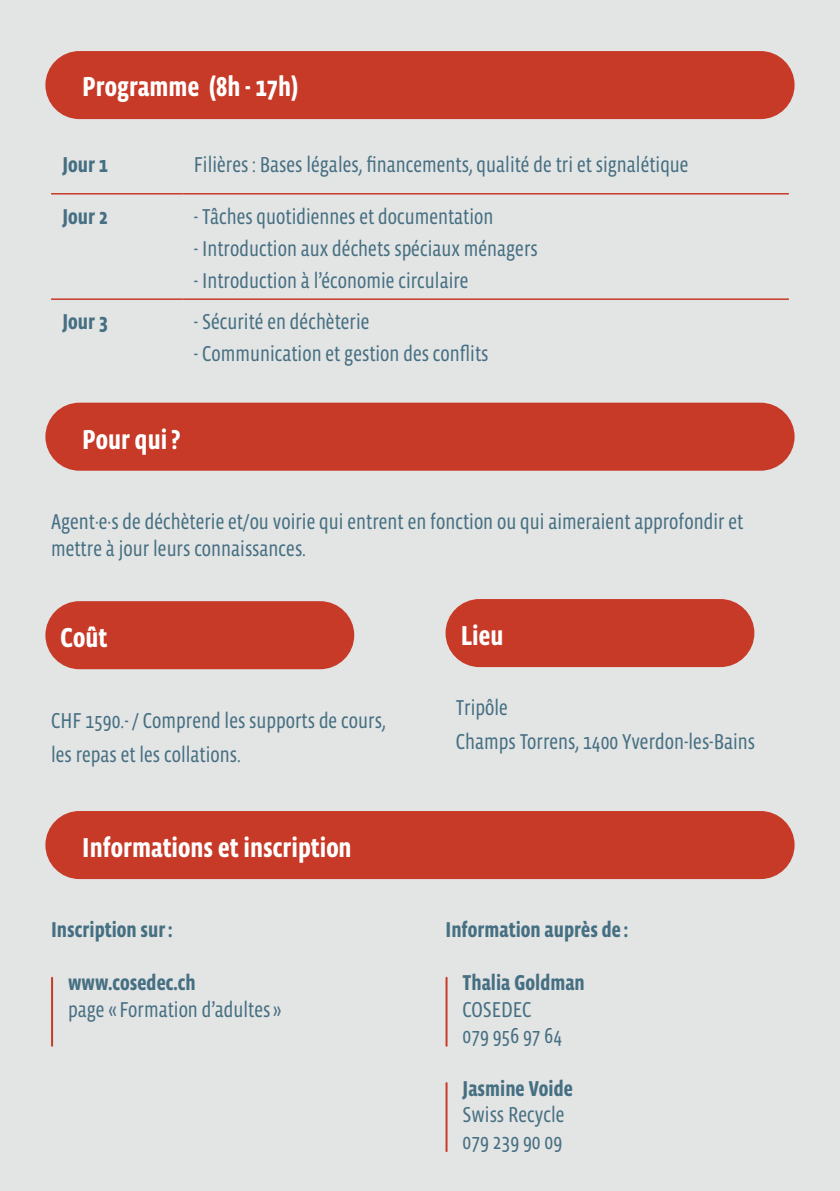
<style>
.page{position:relative;width:840px;height:1191px;background:#fff}
.page>*{position:absolute;margin:0;border:0;box-sizing:border-box;transform-origin:0 0}
.t1{font:700 28px "Vista Sans Nar OTCE";color:#fff}
.t2{font:22px/26.4px "Vista Sans Nar OTCE";color:#456f82}
.t3{font:700 22px "Vista Sans Nar OTCE";color:#456f82}
</style>
<div class="page">
<div style="left:0;top:0;width:839px;height:1191px;background:#e3e4e4"></div>
<div style="left:45px;top:51px;width:749px;height:68px;background:#c83a28;border-radius:34px"></div>
<hr style="left:51px;top:193px;width:131px;height:1px;background:#c83a28">
<hr style="left:182px;top:193px;width:606px;height:1px;background:#c83a28">
<hr style="left:51px;top:298px;width:131px;height:2px;background:#c83a28">
<hr style="left:182px;top:298px;width:606px;height:2px;background:#c83a28">
<div style="left:45px;top:403px;width:749px;height:68px;background:#c83a28;border-radius:34px"></div>
<div style="left:45px;top:601px;width:309px;height:68px;background:#c83a28;border-radius:34px"></div>
<div style="left:45px;top:811px;width:749px;height:68px;background:#c83a28;border-radius:34px"></div>
<hr style="left:445px;top:977px;width:2px;height:68px;background:#c83a28">
<hr style="left:445px;top:1083px;width:2px;height:68px;background:#c83a28">
<hr style="left:51px;top:977px;width:2px;height:68px;background:#c83a28">
<div style="left:445px;top:599px;width:309px;height:68px;background:#c83a28;border-radius:34px"></div>
<p class="t1" style="left:82px;top:70px;width:217px">Programme (8h - 17h)</p>
<p class="t3" style="left:62px;top:152px;width:47px">Jour 1</p>
<p class="t2" style="left:194px;top:151px;width:496px">Filières : Bases légales, financements, qualité de tri et signalétique</p>
<p class="t3" style="left:62px;top:204px;width:47px">Jour 2</p>
<p class="t2" style="left:194px;top:203px;width:301px">- Tâches quotidiennes et documentation</p>
<p class="t2" style="left:194px;top:235px;width:345px">- Introduction aux déchets spéciaux ménagers</p>
<p class="t2" style="left:194px;top:267px;width:276px">- Introduction à l’économie circulaire</p>
<p class="t3" style="left:62px;top:309px;width:47px">Jour 3</p>
<p class="t2" style="left:194px;top:308px;width:177px">- Sécurité en déchèterie</p>
<p class="t2" style="left:194px;top:340px;width:296px">- Communication et gestion des conflits</p>
<p class="t1" style="left:82px;top:423px;width:100px">Pour qui?</p>
<p class="t2" style="left:51px;top:508px;width:693px">Agent·e·s de déchèterie et/ou voirie qui entrent en fonction ou qui aimeraient approfondir et mettre à jour leurs connaissances.</p>
<p class="t1" style="left:61px;top:621px;width:48px">Coût</p>
<p class="t2" style="left:51px;top:703px;width:336px;line-height:34px">CHF 1590.- / Comprend les supports de cours, les repas et les collations.</p>
<p class="t1" style="left:82px;top:831px;width:271px">Informations et inscription</p>
<p class="t3" style="left:51px;top:917px;width:123px">Inscription sur:</p>
<p class="t3" style="left:68px;top:970px;width:129px">www.cosedec.ch</p>
<p class="t2" style="left:68px;top:996px;width:215px">page « Formation d’adultes»</p>
<p class="t1" style="left:460px;top:619px;width:44px">Lieu</p>
<p class="t2" style="left:455px;top:690px;width:300px;line-height:34px">Tripôle<br>Champs Torrens, 1400 Yverdon-les-Bains</p>
<p class="t3" style="left:445px;top:917px;width:184px">Information auprès de :</p>
<p class="t3" style="left:462px;top:970px;width:124px">Thalia Goldman</p>
<p class="t2" style="left:462px;top:996px;width:101px">COSEDEC<br>079 956 97 64</p>
<p class="t3" style="left:462px;top:1076px;width:112px">Jasmine Voide</p>
<p class="t2" style="left:462px;top:1101px;width:103px">Swiss Recycle<br>079 239 90 09</p>
</div>
